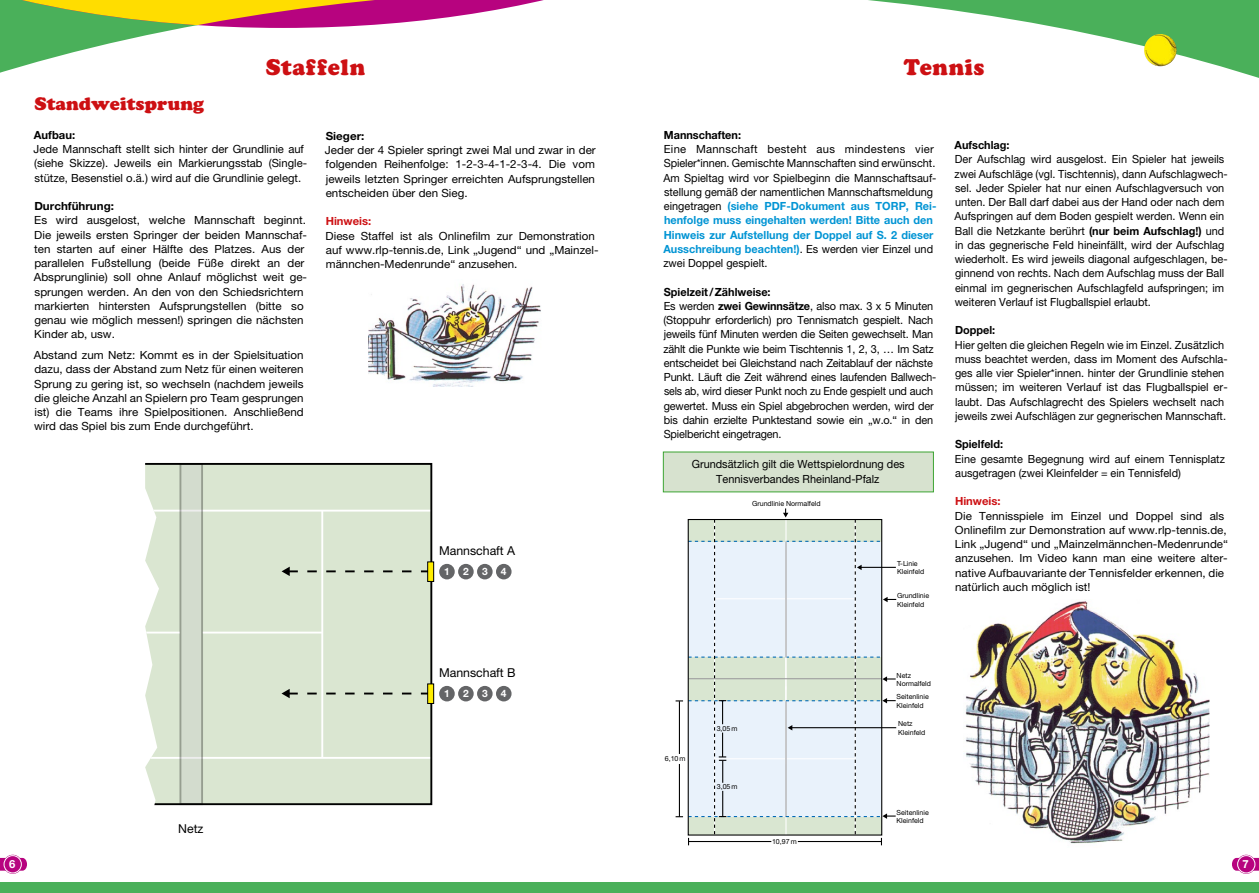
<style>
.page{position:relative;width:1259px;height:893px;background:#fff}
.page>*{position:absolute;margin:0;border:0;box-sizing:border-box;transform-origin:0 0}
.Copy{font:22.5px "Cooper Black Std";letter-spacing:.03em;color:#cd1013}
.Headline{font:18px "Cooper Black Std";color:#cd1013}
.t1{font:12.3px "Helvetica Neue";color:#000}
.Copy-2{font:11.25px/14.2px "Helvetica Neue LT Pro";color:#000}
.Copy_Bold{font:11.25px/14.2px "Helvetica Neue LT Pro";letter-spacing:-.015em;color:#000}
.Copy_Bold-2{font:700 11.25px "Helvetica Neue LT Pro";color:#000}
.Copy-3{font:700 11.25px "Helvetica Neue LT Pro";color:#000}
.Copy_Bold-3{font:700 11.25px "Helvetica Neue LT Pro";color:#cd1013}
.t2{font:700 11.25px "Helvetica Neue LT Pro";color:#fff}
.t3{font:700 10.2px "Helvetica Neue";color:#fff}
.t4{font:7.05px/8.4px "Helvetica Neue";color:#000}
.s1{font-weight:700;color:#0094d4}
.s2{font-weight:700}
</style>
<div class="page">
<svg style="left:0;top:858px;width:27px;height:13px"></svg>
<svg style="left:3px;top:855px;width:19px;height:19px"></svg>
<div style="left:4px;top:855px;width:18px;height:18px;border:1px solid #fff;border-radius:50%"></div>
<svg style="left:1232px;top:858px;width:27px;height:13px"></svg>
<svg style="left:1236px;top:855px;width:19px;height:19px"></svg>
<div style="left:1237px;top:855px;width:18px;height:18px;border:1px solid #fff;border-radius:50%"></div>
<svg style="left:0;top:0;width:1259px;height:78px"></svg>
<svg style="left:0;top:0;width:799px;height:28px"></svg>
<div style="left:0;top:882px;width:1259px;height:11px;background:#4ab05a"></div>
<div style="left:663px;top:452px;width:270px;height:40px;background:#d7e2cf"></div>
<svg style="left:675px;top:508px;width:221px;height:337px"></svg>
<hr style="left:688px;top:678px;width:193px;height:1px;background:#9c9c9d">
<div style="left:687px;top:519px;width:195px;height:317px;border:1px solid #000"></div>
<img style="left:963px;top:601px;width:246px;height:243px">
<svg style="left:145px;top:463px;width:287px;height:342px;background:#d6e1ce"></svg>
<svg style="left:281px;top:689px;width:146px;height:9px"></svg>
<svg style="left:281px;top:567px;width:146px;height:9px"></svg>
<div style="left:439px;top:686px;width:16px;height:15px;background:#646567;border-radius:50%"></div>
<div style="left:458px;top:686px;width:16px;height:15px;background:#646567;border-radius:50%"></div>
<div style="left:477px;top:686px;width:15px;height:15px;background:#646567;border-radius:50%"></div>
<div style="left:496px;top:686px;width:15px;height:15px;background:#646567;border-radius:50%"></div>
<div style="left:428px;top:684px;width:6px;height:19px;background:#ffed00"></div>
<div style="left:427px;top:683px;width:7px;height:21px;border:1px solid #000"></div>
<div style="left:439px;top:564px;width:16px;height:15px;background:#646567;border-radius:50%"></div>
<div style="left:458px;top:564px;width:16px;height:15px;background:#646567;border-radius:50%"></div>
<div style="left:477px;top:564px;width:15px;height:15px;background:#646567;border-radius:50%"></div>
<div style="left:496px;top:564px;width:15px;height:15px;background:#646567;border-radius:50%"></div>
<div style="left:428px;top:562px;width:6px;height:19px;background:#ffed00"></div>
<div style="left:427px;top:561px;width:7px;height:21px;border:1px solid #000"></div>
<img style="left:368px;top:284px;width:173px;height:103px">
<img style="left:1144px;top:34px;width:32px;height:32px;border-radius:16px">
<p class="Copy" style="left:266px;top:54px;width:101px">Staffeln</p>
<p class="Copy" style="left:904px;top:54px;width:82px">Tennis</p>
<p class="Headline" style="left:35px;top:93px;width:171px">Standweitsprung</p>
<p class="Copy-3" style="left:34px;top:128px;width:43px">Aufbau:</p>
<p class="Copy-2" style="left:34px;top:142px;width:275px">Jede Mannschaft stellt sich hinter der Grundlinie auf (siehe Skizze). Jeweils ein Markierungsstab (Single&shy;stütze, Besenstiel o.ä.) wird auf die Grundlinie gelegt.</p>
<p class="Copy_Bold-2" style="left:34px;top:199px;width:81px">Durchführung:</p>
<p class="Copy-2" style="left:34px;top:213px;width:275px">Es wird ausgelost, welche Mannschaft beginnt.<br>Die jeweils ersten Springer der beiden Mannschaf&shy;ten starten auf einer Hälfte des Platzes. Aus der parallelen Fußstellung (beide Füße direkt an der Absprunglinie) soll ohne Anlauf möglichst weit ge&shy;sprungen werden. An den von den Schiedsrichtern markierten hintersten Aufsprungstellen (bitte so genau wie möglich messen!) springen die nächsten Kinder ab, usw.</p>
<p class="Copy-2" style="left:34px;top:348px;width:271px;text-align:justify">Abstand zum Netz: Kommt es in der Spielsituation dazu, dass der Abstand zum Netz für einen weiteren Sprung zu gering ist, so wechseln (nachdem jeweils die gleiche Anzahl an Spielern pro Team gesprungen ist) die Teams ihre Spielpositionen. Anschließend wird das Spiel bis zum Ende durchgeführt.</p>
<p class="Copy_Bold-2" style="left:326px;top:129px;width:40px">Sieger:</p>
<p class="Copy-2" style="left:325px;top:143px;width:272px;text-align:justify">Jeder der 4 Spieler springt zwei Mal und zwar in der folgenden Reihenfolge: 1-2-3-4-1-2-3-4. Die vom jeweils letzten Springer erreichten Aufsprungstellen entscheiden über den Sieg.</p>
<p class="Copy_Bold-3" style="left:326px;top:214px;width:47px">Hinweis:</p>
<p class="Copy-2" style="left:326px;top:228px;width:274px">Diese Staffel ist als Onlinefilm zur Demonstration auf www.rlp-tennis.de, Link „Jugend“ und „Mainzel&shy;männchen-Medenrunde“ anzusehen.</p>
<p class="t1" style="left:439px;top:543px;width:78px">Mannschaft A</p>
<p class="t3" style="left:444px;top:565px;width:7px">1</p>
<p class="t3" style="left:463px;top:565px;width:7px">2</p>
<p class="t3" style="left:482px;top:565px;width:7px">3</p>
<p class="t3" style="left:501px;top:565px;width:7px">4</p>
<p class="t1" style="left:439px;top:665px;width:78px">Mannschaft B</p>
<p class="t3" style="left:444px;top:687px;width:7px">1</p>
<p class="t3" style="left:463px;top:687px;width:7px">2</p>
<p class="t3" style="left:482px;top:687px;width:7px">3</p>
<p class="t3" style="left:501px;top:687px;width:7px">4</p>
<p class="t1" style="left:178px;top:821px;width:27px">Netz</p>
<p class="Copy_Bold-2" style="left:664px;top:128px;width:79px">Mannschaften:</p>
<p class="Copy-2" style="left:663px;top:142px;width:275px">Eine Mannschaft besteht aus mindestens vier Spieler*innen. Gemischte Mannschaften sind erwünscht.<br>Am Spieltag wird vor Spielbeginn die Mannschaftsauf&shy;stellung gemäß der namentlichen Mannschaftsmeldung eingetragen <span class="s1">(siehe PDF-Dokument aus TORP, Rei&shy;henfolge muss eingehalten werden! Bitte auch den Hinweis zur Aufstellung der Doppel auf S. 2 dieser Ausschreibung beachten!)</span>. Es werden vier Einzel und zwei Doppel gespielt.</p>
<p class="Copy_Bold-2" style="left:664px;top:285px;width:108px">Spielzeit/Zählweise:</p>
<p class="Copy_Bold" style="left:663px;top:299px;width:274px">Es werden <span class="s2">zwei Gewinnsätze</span>, also max. 3 x 5 Minuten (Stoppuhr erforderlich) pro Tennismatch gespielt. Nach jeweils fünf Minuten werden die Seiten gewechselt. Man zählt die Punkte wie beim Tischtennis 1, 2, 3, … Im Satz entscheidet bei Gleichstand nach Zeitablauf der nächste Punkt. Läuft die Zeit während eines laufenden Ballwech&shy;sels ab, wird dieser Punkt noch zu Ende gespielt und auch gewertet. Muss ein Spiel abgebrochen werden, wird der bis dahin erzielte Punktestand sowie ein „w.o.“ in den Spielbericht eingetragen.</p>
<p class="Copy-2" style="left:692px;top:457px;width:214px;text-align:center">Grundsätzlich gilt die Wettspielordnung des<br>Tennisverbandes Rheinland-Pfalz</p>
<p class="t4" style="left:752px;top:499px;width:70px">Grundlinie Normalfeld</p>
<p class="t4" style="left:897px;top:559px;width:29px">T-Linie<br>Kleinfeld</p>
<p class="t4" style="left:897px;top:591px;width:34px">Grundlinie<br>Kleinfeld</p>
<p class="Copy-3" style="left:954px;top:138px;width:56px">Aufschlag:</p>
<p class="Copy-2" style="left:954px;top:152px;width:275px">Der Aufschlag wird ausgelost. Ein Spieler hat jeweils zwei Aufschläge (vgl. Tischtennis), dann Aufschlagwech&shy;sel. Jeder Spieler hat nur einen Aufschlagversuch von unten. Der Ball darf dabei aus der Hand oder nach dem Aufspringen auf dem Boden gespielt werden. Wenn ein Ball die Netzkante berührt <span class="s2">(nur beim Aufschlag!)</span> und in das gegnerische Feld hineinfällt, wird der Aufschlag wiederholt. Es wird jeweils diagonal aufgeschlagen, be&shy;ginnend von rechts. Nach dem Aufschlag muss der Ball einmal im gegnerischen Aufschlagfeld aufspringen; im weiteren Verlauf ist Flugballspiel erlaubt.</p>
<p class="Copy_Bold-2" style="left:955px;top:323px;width:42px">Doppel:</p>
<p class="Copy-2" style="left:955px;top:337px;width:274px">Hier gelten die gleichen Regeln wie im Einzel. Zusätzlich muss beachtet werden, dass im Moment des Aufschla&shy;ges alle vier Spieler*innen. hinter der Grundlinie stehen müssen; im weiteren Verlauf ist das Flugballspiel er&shy;laubt. Das Aufschlagrecht des Spielers wechselt nach jeweils zwei Aufschlägen zur gegnerischen Mannschaft.</p>
<p class="Copy_Bold-2" style="left:955px;top:437px;width:50px">Spielfeld:</p>
<p class="Copy-2" style="left:955px;top:451px;width:271px">Eine gesamte Begegnung wird auf einem Tennisplatz ausgetragen (zwei Kleinfelder = ein Tennisfeld)</p>
<p class="Copy_Bold-3" style="left:955px;top:494px;width:47px">Hinweis:</p>
<p class="Copy-2" style="left:955px;top:508px;width:275px">Die Tennisspiele im Einzel und Doppel sind als Onlinefilm zur Demonstration auf www.rlp-tennis.de, Link „Jugend“ und „Mainzelmännchen-Medenrunde“ anzusehen. Im Video kann man eine weitere alter&shy;native Aufbauvariante der Tennisfelder erkennen, die natürlich auch möglich ist!</p>
<p class="t4" style="left:665px;top:754px;width:22px">6,10 m</p>
<p class="t4" style="left:716px;top:724px;width:22px">3,05 m</p>
<p class="t4" style="left:717px;top:782px;width:22px">3,05 m</p>
<p class="t4" style="left:772px;top:837px;width:26px">10,97 m</p>
<p class="t4" style="left:896px;top:671px;width:36px">Netz<br>Normalfeld</p>
<p class="t4" style="left:896px;top:692px;width:34px">Seitenlinie<br>Kleinfeld</p>
<p class="t4" style="left:898px;top:719px;width:29px">Netz<br>Kleinfeld</p>
<p class="t4" style="left:896px;top:808px;width:34px">Seitenlinie<br>Kleinfeld</p>
<p class="t2" style="left:9px;top:856px;width:8px">6</p>
<p class="t2" style="left:1242px;top:856px;width:8px">7</p>
</div>
